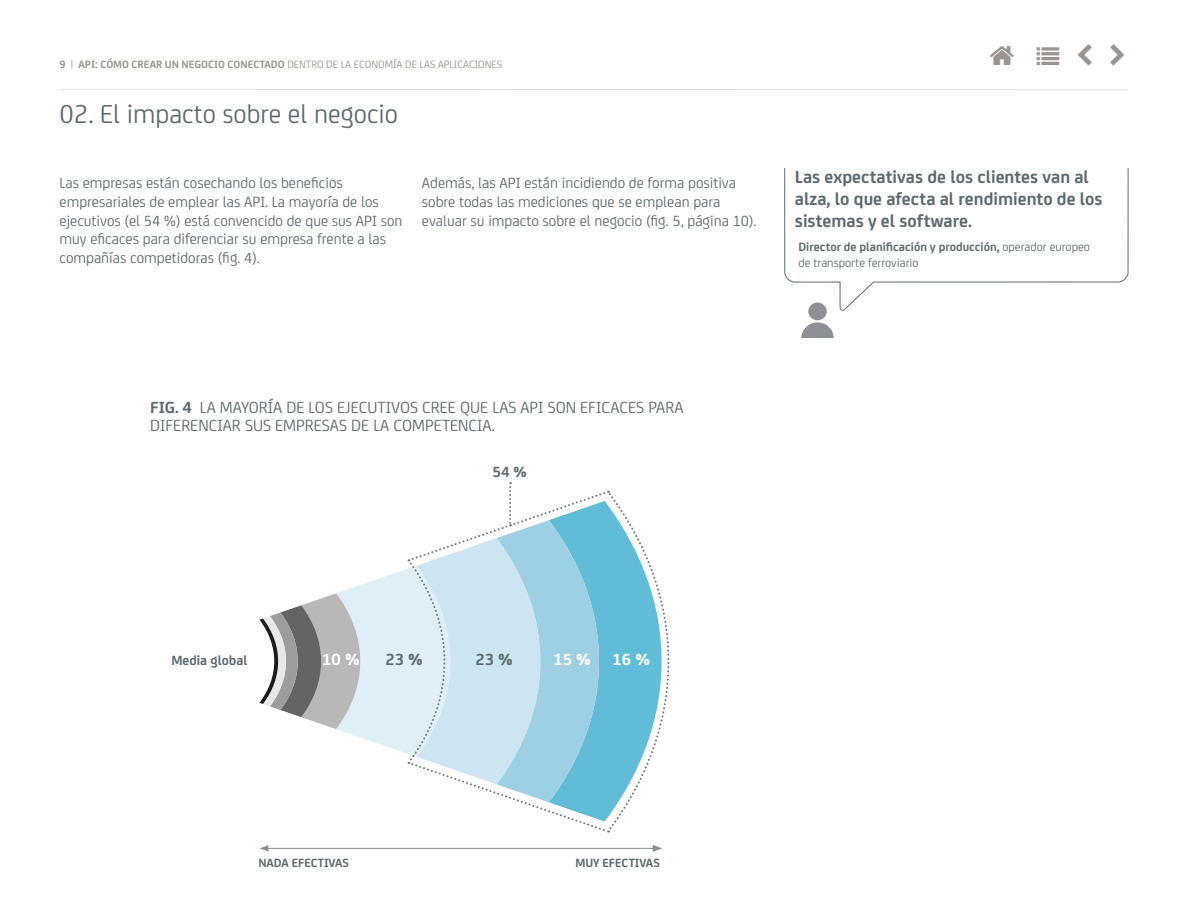
<style>
.page{position:relative;width:1188px;height:918px;background:#fff}
.page>*{position:absolute;margin:0;border:0;box-sizing:border-box;transform-origin:0 0}
.t1{font:27.75px "CA Sans";color:#5e6a70}
.t2{font:700 18.75px/21.8px "CA Sans";color:#5e6a70}
.t3{font:17.25px/18.8px "CA Sans";color:#5e6a70}
.t4{font:700 17.25px "CA Sans";color:#fff}
.t5{font:700 17.25px "CA Sans";color:#5e6a70}
.t6{font:15.75px/18.8px "CA Sans";color:#5e6a70}
.t7{font:700 15.75px "CA Sans";color:#5e6a70}
.t8{font:700 14.25px "CA Sans";color:#5e6a70}
.t9{font:12.75px/15.8px "CA Sans";color:#5e6a70}
.t10{font:700 12.75px "CA Sans";color:#5e6a70}
.t11{font:11.25px "CA Sans";color:#9b948f}
.s1{font-weight:700}
</style>
<div class="page">
<hr style="left:60px;top:89px;width:1068px;height:1px;background:#e2e2e2">
<svg style="left:784px;top:168px;width:345px;height:143px"></svg>
<div style="left:808px;top:303px;width:19px;height:17px;background:#8c9094;border-radius:50%"></div>
<svg style="left:801px;top:322px;width:33px;height:16px"></svg>
<hr style="left:267px;top:848px;width:388px;height:1px;background:#5e6a70">
<svg style="left:260px;top:845px;width:9px;height:7px"></svg>
<svg style="left:653px;top:845px;width:9px;height:7px"></svg>
<svg style="left:259px;top:482px;width:411px;height:351px"></svg>
<p class="t11" style="left:60px;top:56px;width:444px"><span class="s1">9</span> | <span class="s1">API: CÓMO CREAR UN NEGOCIO CONECTADO</span> DENTRO DE LA ECONOMÍA DE LAS APLICACIONES</p>
<h1 class="t1" style="left:60px;top:94px;width:340px">02. El impacto sobre el negocio</h1>
<p class="t6" style="left:60px;top:173px;width:344px">Las empresas están cosechando los beneficios empresariales de emplear las API. La mayoría de los ejecutivos (el 54 %) está convencido de que sus API son muy eficaces para diferenciar su empresa frente a las compañías competidoras (fig. 4).</p>
<p class="t6" style="left:422px;top:173px;width:336px">Además, las API están incidiendo de forma positiva sobre todas las mediciones que se emplean para evaluar su impacto sobre el negocio (fig. 5, página 10).</p>
<p class="t2" style="left:795px;top:165px;width:309px">Las expectativas de los clientes van al alza, lo que afecta al rendimiento de los sistemas y el software.</p>
<p class="t9" style="left:798px;top:238px;width:293px"><span class="s1">Director de planificación y producción,</span> operador europeo de transporte ferroviario</p>
<p class="t3" style="left:150px;top:397px;width:535px"><span class="s1">FIG. 4</span> LA MAYORÍA DE LOS EJECUTIVOS CREE QUE LAS API SON EFICACES PARA<br>DIFERENCIAR SUS EMPRESAS DE LA COMPETENCIA.</p>
<p class="t7" style="left:493px;top:460px;width:36px">54 %</p>
<p class="t8" style="left:171px;top:649px;width:78px">Media global</p>
<p class="t4" style="left:322px;top:647px;width:39px">10 %</p>
<p class="t5" style="left:385px;top:647px;width:39px">23 %</p>
<p class="t5" style="left:475px;top:647px;width:39px">23 %</p>
<p class="t4" style="left:553px;top:647px;width:99px">15 % 16 %</p>
<p class="t10" style="left:258px;top:853px;width:92px">NADA EFECTIVAS</p>
<p class="t10" style="left:575px;top:853px;width:86px">MUY EFECTIVAS</p>
</div>
